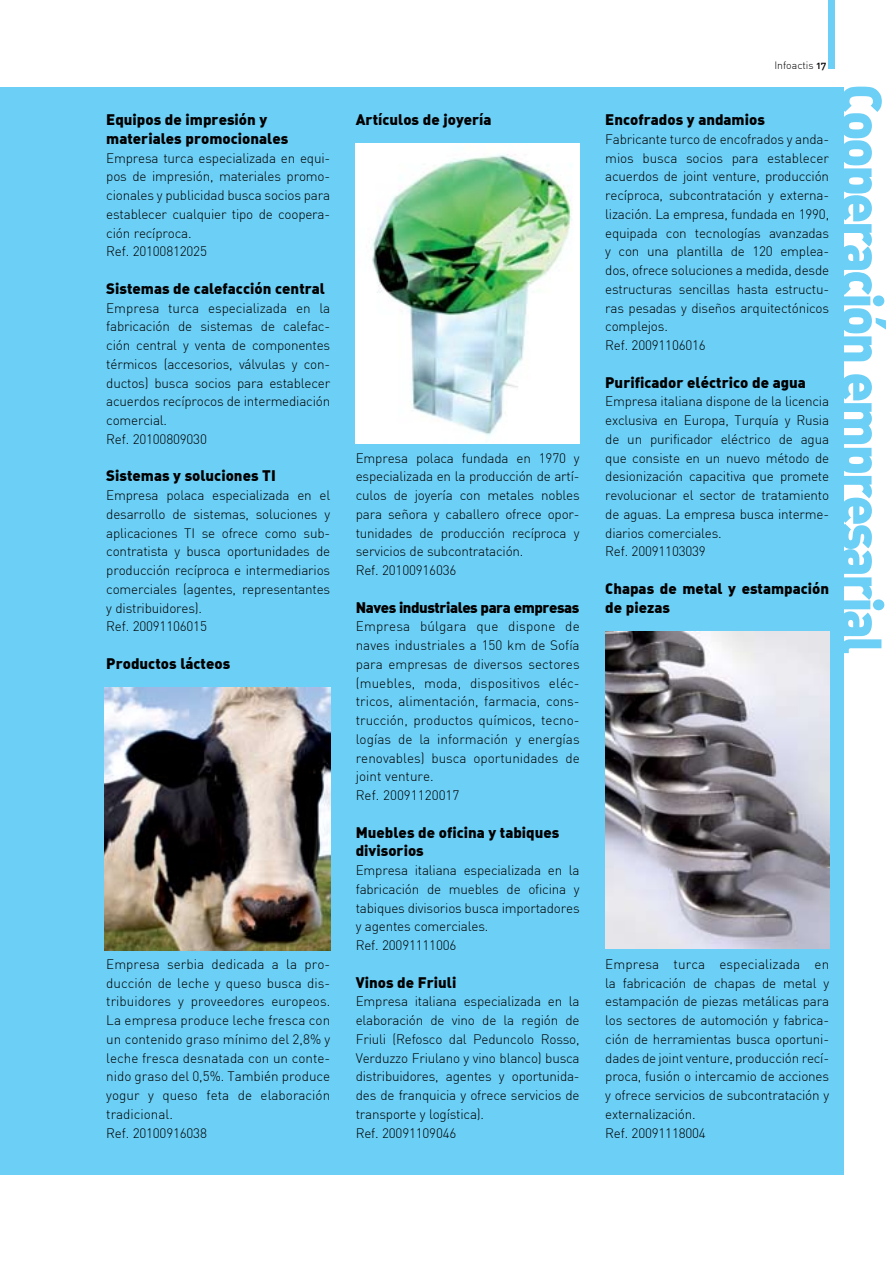
<style>
.page{position:relative;width:893px;height:1263px;background:#fff}
.page>*{position:absolute;margin:0;border:0;box-sizing:border-box;transform-origin:0 0}
.t1{font:900 57px "DIN Alternate";letter-spacing:-.05em;color:#6ccff6;scale:.95 1}
.t2{font:900 15px/18.8px "DIN Alternate";color:#000}
.t3{font:900 15px "DIN Alternate";letter-spacing:-.03em;color:#000}
.t4{font:300 13.5px/18.8px "DIN";letter-spacing:-.015em;color:#000}
.t5{font:300 10.5px "DIN Alternate";color:#000}
.s1{font-weight:500}
</style>
<div class="page">
<div style="left:0;top:88px;width:844px;height:1087px;background:#6ccff6"></div>
<div style="left:829px;top:0;width:6px;height:69px;background:#6ccff6"></div>
<img style="left:105px;top:688px;width:225px;height:262px">
<img style="left:356px;top:144px;width:224px;height:300px">
<img style="left:605px;top:631px;width:224px;height:318px">
<p class="t2" style="left:106px;top:109px;width:183px">Equipos de impresión y materiales promocionales</p>
<p class="t4" style="left:106px;top:148px;width:225px">Empresa turca especializada en equi&shy;pos de impresión, materiales promo&shy;cionales y publicidad busca socios para establecer cualquier tipo de coopera&shy;ción recíproca.<br>Ref. 20100812025</p>
<p class="t2" style="left:106px;top:278px;width:220px">Sistemas de calefacción central</p>
<p class="t4" style="left:106px;top:298px;width:225px">Empresa turca especializada en la fabricación de sistemas de calefac&shy;ción central y venta de componentes térmicos (accesorios, válvulas y con&shy;ductos) busca socios para establecer acuerdos recíprocos de intermediación comercial.<br>Ref. 20100809030</p>
<p class="t2" style="left:106px;top:466px;width:171px">Sistemas y soluciones TI</p>
<p class="t4" style="left:106px;top:486px;width:225px">Empresa polaca especializada en el desarrollo de sistemas, soluciones y aplicaciones TI se ofrece como sub&shy;contratista y busca oportunidades de producción recíproca e intermediarios comerciales (agentes, representantes y distribuidores).<br>Ref. 20091106015</p>
<p class="t2" style="left:106px;top:653px;width:125px">Productos lácteos</p>
<p class="t4" style="left:106px;top:954px;width:225px">Empresa serbia dedicada a la pro&shy;ducción de leche y queso busca dis&shy;tribuidores y proveedores europeos.<br>La empresa produce leche fresca con un contenido graso mínimo del 2,8% y leche fresca desnatada con un conte&shy;nido graso del 0,5%. También produce yogur y queso feta de elaboración tradicional.<br>Ref. 20100916038</p>
<p class="t2" style="left:356px;top:109px;width:137px">Artículos de joyería</p>
<p class="t4" style="left:356px;top:448px;width:225px">Empresa polaca fundada en 1970 y especializada en la producción de artí&shy;culos de joyería con metales nobles para señora y caballero ofrece opor&shy;tunidades de producción recíproca y servicios de subcontratación.<br>Ref. 20100916036</p>
<p class="t3" style="left:356px;top:597px;width:225px">Naves industriales para empresas</p>
<p class="t4" style="left:356px;top:617px;width:225px">Empresa búlgara que dispone de naves industriales a 150 km de Sofía para empresas de diversos sectores (muebles, moda, dispositivos eléc&shy;tricos, alimentación, farmacia, cons&shy;trucción, productos químicos, tecno&shy;logías de la información y energías renovables) busca oportunidades de joint venture.<br>Ref. 20091120017</p>
<p class="t2" style="left:356px;top:822px;width:205px">Muebles de oficina y tabiques divisorios</p>
<p class="t4" style="left:356px;top:861px;width:225px">Empresa italiana especializada en la fabricación de muebles de oficina y tabiques divisorios busca importadores y agentes comerciales.<br>Ref. 20091111006</p>
<p class="t2" style="left:356px;top:972px;width:102px">Vinos de Friuli</p>
<p class="t4" style="left:356px;top:992px;width:225px">Empresa italiana especializada en la elaboración de vino de la región de Friuli (Refosco dal Peduncolo Rosso, Verduzzo Friulano y vino blanco) busca distribuidores, agentes y oportunida&shy;des de franquicia y ofrece servicios de transporte y logística).<br>Ref. 20091109046</p>
<p class="t5" style="left:774px;top:59px;width:53px">Infoactis <span class="s1">17</span></p>
<h1 class="t1" style="left:900px;top:84px;width:602px;rotate:90deg">Cooperación empresarial</h1>
<p class="t2" style="left:605px;top:109px;width:161px">Encofrados y andamios</p>
<p class="t4" style="left:605px;top:129px;width:225px">Fabricante turco de encofrados y anda&shy;mios busca socios para establecer acuerdos de joint venture, producción recíproca, subcontratación y externa&shy;lización. La empresa, fundada en 1990, equipada con tecnologías avanzadas y con una plantilla de 120 emplea&shy;dos, ofrece soluciones a medida, desde estructuras sencillas hasta estructu&shy;ras pesadas y diseños arquitectónicos complejos.<br>Ref. 20091106016</p>
<p class="t2" style="left:605px;top:372px;width:202px">Purificador eléctrico de agua</p>
<p class="t4" style="left:605px;top:392px;width:225px">Empresa italiana dispone de la licencia exclusiva en Europa, Turquía y Rusia de un purificador eléctrico de agua que consiste en un nuevo método de desionización capacitiva que promete revolucionar el sector de tratamiento de aguas. La empresa busca interme&shy;diarios comerciales.<br>Ref. 20091103039</p>
<p class="t2" style="left:605px;top:578px;width:225px">Chapas de metal y estampación de piezas</p>
<p class="t4" style="left:605px;top:954px;width:226px">Empresa turca especializada en la fabricación de chapas de metal y estampación de piezas metálicas para los sectores de automoción y fabrica&shy;ción de herramientas busca oportuni&shy;dades de joint venture, producción recí&shy;proca, fusión o intercamio de acciones y ofrece servicios de subcontratación y externalización.<br>Ref. 20091118004</p>
</div>
